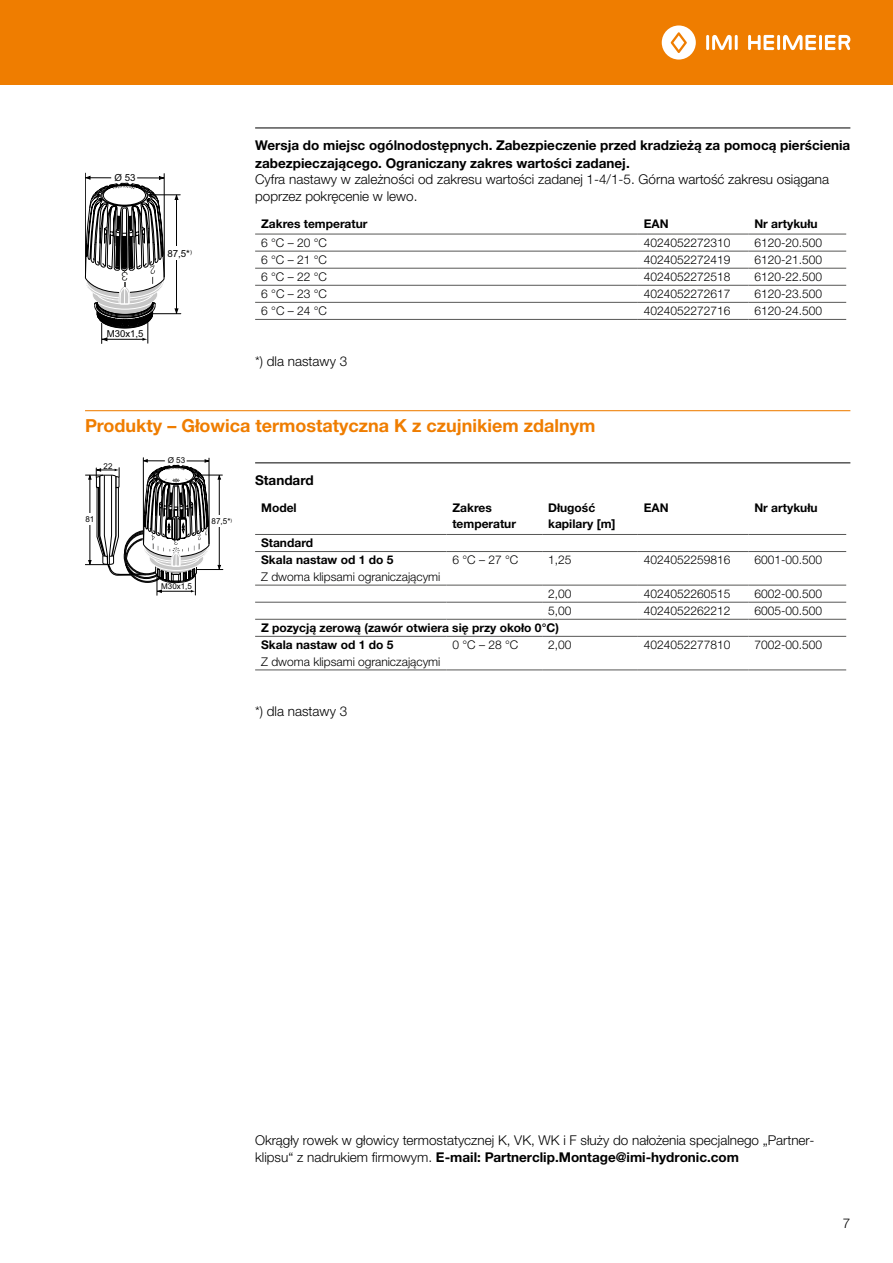
<style>
.page{position:relative;width:893px;height:1263px;background:#fff}
.page>*{position:absolute;margin:0;border:0;box-sizing:border-box;transform-origin:0 0}
.t1{font:700 18px "Helvetica Neue LTW1 G";color:#ef7d00}
.t2{font:300 13.5px/16.5px "Helvetica Neue LTW1 G";color:#000}
.t3{font:700 13.5px/18px "Helvetica Neue LTW1 G";color:#000}
.t4{font:300 12px "Helvetica Neue LTW1 G";color:#000}
.t5{font:700 12px/16.5px "Helvetica Neue LTW1 G";color:#000}
.t6{font:9.75px "Arial";color:#000}
.t7{font:9.6px "Arial";color:#000}
.t8{font:8.1px "Arial";color:#000}
.t9{font:7.95px "Arial";color:#000}
.s1{font-weight:700}
</style>
<div class="page">
<div style="left:0;top:0;width:893px;height:85px;background:#ef7d00"></div>
<hr style="left:706px;top:35px;width:3px;height:15px;background:#fff">
<hr style="left:735px;top:35px;width:3px;height:15px;background:#fff">
<svg style="left:712px;top:35px;width:20px;height:15px"></svg>
<svg style="left:662px;top:25px;width:34px;height:35px"></svg>
<hr style="left:777px;top:35px;width:3px;height:15px;background:#fff">
<svg style="left:748px;top:35px;width:26px;height:15px"></svg>
<hr style="left:819px;top:35px;width:3px;height:15px;background:#fff">
<svg style="left:783px;top:35px;width:33px;height:15px"></svg>
<svg style="left:825px;top:35px;width:25px;height:15px"></svg>
<hr style="left:255px;top:128px;width:595px;height:1px;background:#000">
<hr style="left:255px;top:234px;width:383px;height:1px;background:#575756">
<hr style="left:638px;top:234px;width:110px;height:1px;background:#575756">
<hr style="left:748px;top:234px;width:98px;height:1px;background:#575756">
<hr style="left:255px;top:251px;width:383px;height:1px;background:#575756">
<hr style="left:638px;top:251px;width:110px;height:1px;background:#575756">
<hr style="left:748px;top:251px;width:98px;height:1px;background:#575756">
<hr style="left:255px;top:268px;width:383px;height:1px;background:#575756">
<hr style="left:638px;top:268px;width:110px;height:1px;background:#575756">
<hr style="left:748px;top:268px;width:98px;height:1px;background:#575756">
<hr style="left:255px;top:285px;width:383px;height:1px;background:#575756">
<hr style="left:638px;top:285px;width:110px;height:1px;background:#575756">
<hr style="left:748px;top:285px;width:98px;height:1px;background:#575756">
<hr style="left:255px;top:302px;width:383px;height:1px;background:#575756">
<hr style="left:255px;top:319px;width:383px;height:1px;background:#575756">
<hr style="left:638px;top:302px;width:110px;height:1px;background:#575756">
<hr style="left:638px;top:319px;width:110px;height:1px;background:#575756">
<hr style="left:748px;top:302px;width:98px;height:1px;background:#575756">
<hr style="left:748px;top:319px;width:98px;height:1px;background:#575756">
<hr style="left:85px;top:410px;width:765px;height:1px;background:#ef7d00">
<hr style="left:255px;top:462px;width:595px;height:1px;background:#000">
<hr style="left:255px;top:534px;width:191px;height:1px;background:#575756">
<hr style="left:446px;top:534px;width:96px;height:1px;background:#575756">
<hr style="left:542px;top:534px;width:96px;height:1px;background:#575756">
<hr style="left:638px;top:534px;width:110px;height:1px;background:#575756">
<hr style="left:748px;top:534px;width:98px;height:1px;background:#575756">
<hr style="left:255px;top:551px;width:191px;height:1px;background:#575756">
<hr style="left:446px;top:551px;width:96px;height:1px;background:#575756">
<hr style="left:542px;top:551px;width:96px;height:1px;background:#575756">
<hr style="left:638px;top:551px;width:110px;height:1px;background:#575756">
<hr style="left:748px;top:551px;width:98px;height:1px;background:#575756">
<hr style="left:255px;top:585px;width:191px;height:1px;background:#575756">
<hr style="left:446px;top:585px;width:96px;height:1px;background:#575756">
<hr style="left:542px;top:585px;width:96px;height:1px;background:#575756">
<hr style="left:638px;top:585px;width:110px;height:1px;background:#575756">
<hr style="left:748px;top:585px;width:98px;height:1px;background:#575756">
<hr style="left:255px;top:602px;width:191px;height:1px;background:#575756">
<hr style="left:446px;top:602px;width:96px;height:1px;background:#575756">
<hr style="left:542px;top:602px;width:96px;height:1px;background:#575756">
<hr style="left:638px;top:602px;width:110px;height:1px;background:#575756">
<hr style="left:748px;top:602px;width:98px;height:1px;background:#575756">
<hr style="left:255px;top:619px;width:191px;height:1px;background:#575756">
<hr style="left:446px;top:619px;width:96px;height:1px;background:#575756">
<hr style="left:542px;top:619px;width:96px;height:1px;background:#575756">
<hr style="left:638px;top:619px;width:110px;height:1px;background:#575756">
<hr style="left:748px;top:619px;width:98px;height:1px;background:#575756">
<hr style="left:255px;top:636px;width:191px;height:1px;background:#575756">
<hr style="left:255px;top:670px;width:191px;height:1px;background:#575756">
<hr style="left:446px;top:636px;width:96px;height:1px;background:#575756">
<hr style="left:446px;top:670px;width:96px;height:1px;background:#575756">
<hr style="left:542px;top:636px;width:96px;height:1px;background:#575756">
<hr style="left:542px;top:670px;width:96px;height:1px;background:#575756">
<hr style="left:638px;top:636px;width:110px;height:1px;background:#575756">
<hr style="left:638px;top:670px;width:110px;height:1px;background:#575756">
<hr style="left:748px;top:636px;width:98px;height:1px;background:#575756">
<hr style="left:748px;top:670px;width:98px;height:1px;background:#575756">
<hr style="left:148px;top:195px;width:32px;height:1px;background:#000">
<hr style="left:150px;top:313px;width:31px;height:1px;background:#000">
<hr style="left:176px;top:199px;width:1px;height:110px;background:#000">
<svg style="left:174px;top:308px;width:5px;height:6px"></svg>
<svg style="left:174px;top:194px;width:5px;height:6px"></svg>
<svg style="left:176px;top:247px;width:1px;height:13px"></svg>
<svg style="left:85px;top:172px;width:83px;height:171px"></svg>
<svg style="left:85px;top:457px;width:138px;height:138px"></svg>
<p class="t6" style="left:115px;top:171px;width:23px">Ø 53</p>
<p class="t6" style="left:167px;top:247px;width:26px">87,5*<sup>)</sup></p>
<p class="t7" style="left:107px;top:327px;width:38px">M30x1,5</p>
<p class="t3" style="left:255px;top:136px;width:597px">Wersja do miejsc ogólnodostępnych. Zabezpieczenie przed kradzieżą za pomocą pierścienia zabezpieczającego. Ograniczany zakres wartości zadanej.</p>
<p class="t2" style="left:255px;top:171px;width:576px">Cyfra nastawy w zależności od zakresu wartości zadanej 1-4/1-5. Górna wartość zakresu osiągana poprzez pokręcenie w lewo.</p>
<p class="t5" style="left:261px;top:215px;width:108px">Zakres temperatur</p>
<p class="t5" style="left:644px;top:215px;width:26px">EAN</p>
<p class="t5" style="left:754px;top:215px;width:65px">Nr artykułu</p>
<p class="t4" style="left:261px;top:235px;width:67px">6 °C – 20 °C</p>
<p class="t4" style="left:644px;top:235px;width:88px">4024052272310</p>
<p class="t4" style="left:754px;top:235px;width:69px">6120-20.500</p>
<p class="t4" style="left:261px;top:252px;width:67px">6 °C – 21 °C</p>
<p class="t4" style="left:644px;top:252px;width:88px">4024052272419</p>
<p class="t4" style="left:754px;top:252px;width:69px">6120-21.500</p>
<p class="t4" style="left:261px;top:269px;width:67px">6 °C – 22 °C</p>
<p class="t4" style="left:644px;top:269px;width:88px">4024052272518</p>
<p class="t4" style="left:754px;top:269px;width:69px">6120-22.500</p>
<p class="t4" style="left:261px;top:286px;width:67px">6 °C – 23 °C</p>
<p class="t4" style="left:644px;top:286px;width:88px">4024052272617</p>
<p class="t4" style="left:754px;top:286px;width:69px">6120-23.500</p>
<p class="t4" style="left:261px;top:304px;width:67px">6 °C – 24 °C</p>
<p class="t4" style="left:644px;top:304px;width:88px">4024052272716</p>
<p class="t4" style="left:754px;top:304px;width:69px">6120-24.500</p>
<p class="t2" style="left:255px;top:353px;width:94px">*) dla nastawy 3</p>
<h1 class="t1" style="left:85px;top:415px;width:512px">Produkty – Głowica termostatyczna K z czujnikiem zdalnym</h1>
<p class="t3" style="left:255px;top:471px;width:60px">Standard</p>
<p class="t5" style="left:261px;top:499px;width:37px">Model</p>
<p class="t5" style="left:452px;top:499px;width:65px">Zakres temperatur</p>
<p class="t5" style="left:548px;top:499px;width:69px">Długość kapilary [m]</p>
<p class="t5" style="left:644px;top:499px;width:26px">EAN</p>
<p class="t5" style="left:754px;top:499px;width:65px">Nr artykułu</p>
<p class="t5" style="left:261px;top:534px;width:134px;line-height:17.1px">Standard<br>Skala nastaw od 1 do 5</p>
<p class="t4" style="left:261px;top:569px;width:181px">Z dwoma klipsami ograniczającymi</p>
<p class="t8" style="left:168px;top:455px;width:19px">Ø 53</p>
<p class="t9" style="left:104px;top:461px;width:10px">22</p>
<p class="t8" style="left:85px;top:514px;width:11px">81</p>
<p class="t8" style="left:212px;top:516px;width:22px">87,5*<sup>)</sup></p>
<p class="t4" style="left:452px;top:553px;width:67px">6 °C – 27 °C</p>
<p class="t4" style="left:548px;top:553px;width:25px">1,25</p>
<p class="t4" style="left:644px;top:553px;width:88px">4024052259816</p>
<p class="t4" style="left:754px;top:553px;width:69px">6001-00.500</p>
<p class="t4" style="left:548px;top:586px;width:25px">2,00</p>
<p class="t4" style="left:644px;top:586px;width:88px">4024052260515</p>
<p class="t4" style="left:754px;top:586px;width:69px">6002-00.500</p>
<p class="t4" style="left:548px;top:603px;width:25px">5,00</p>
<p class="t4" style="left:644px;top:603px;width:88px">4024052262212</p>
<p class="t4" style="left:754px;top:603px;width:69px">6005-00.500</p>
<p class="t5" style="left:261px;top:619px;width:299px;line-height:17.1px">Z pozycją zerową (zawór otwiera się przy około 0°C)<br>Skala nastaw od 1 do 5</p>
<p class="t4" style="left:261px;top:654px;width:181px">Z dwoma klipsami ograniczającymi</p>
<p class="t9" style="left:161px;top:581px;width:32px">M30x1,5</p>
<p class="t4" style="left:452px;top:638px;width:67px">0 °C – 28 °C</p>
<p class="t4" style="left:548px;top:638px;width:25px">2,00</p>
<p class="t4" style="left:644px;top:638px;width:88px">4024052277810</p>
<p class="t4" style="left:754px;top:638px;width:69px">7002-00.500</p>
<p class="t2" style="left:255px;top:703px;width:94px">*) dla nastawy 3</p>
<p class="t2" style="left:255px;top:1132px;width:561px">Okrągły rowek w głowicy termostatycznej K, VK, WK i F służy do nałożenia specjalnego „Partner&shy;klipsu“ z nadrukiem firmowym. <span class="s1">E-mail: Partnerclip.Montage@imi-hydronic.com</span></p>
<p class="t2" style="left:843px;top:1215px;width:9px">7</p>
</div>
